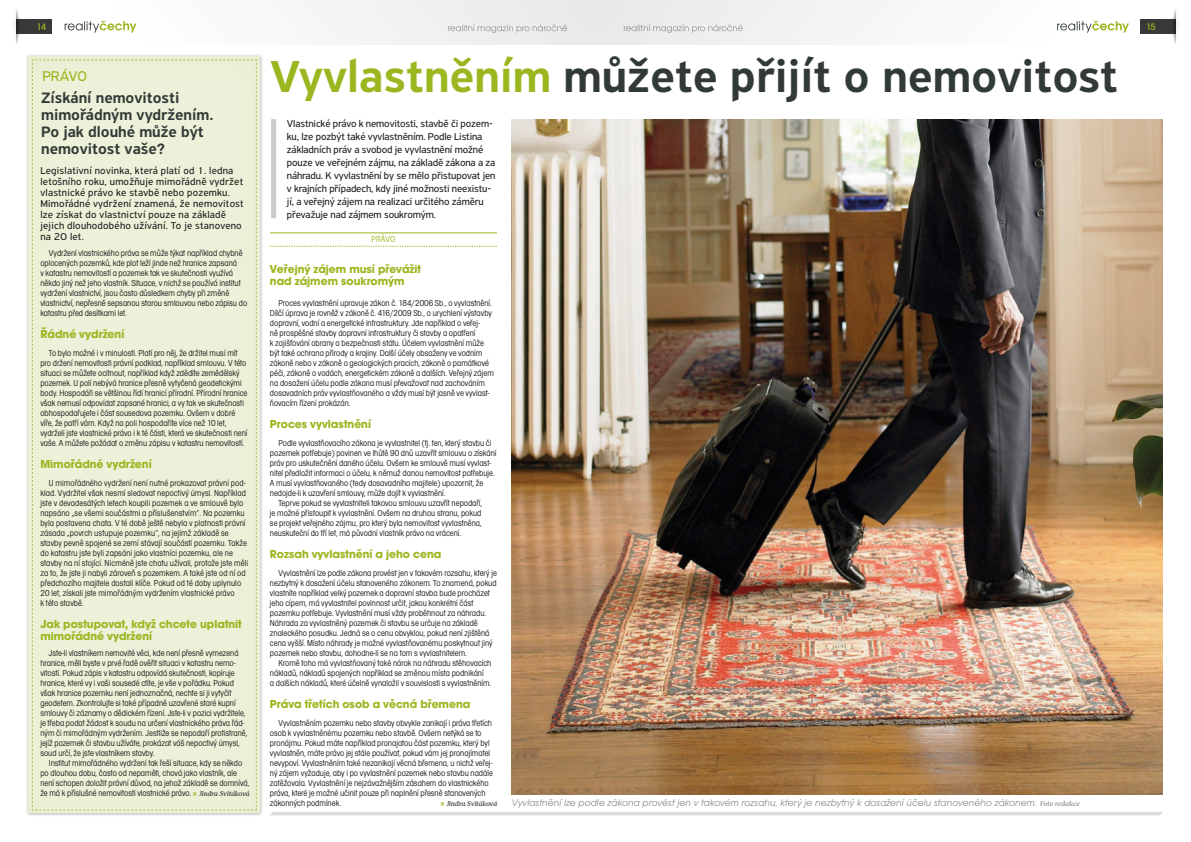
<style>
.page{position:relative;width:1191px;height:842px;background:#fff}
.page>*{position:absolute;margin:0;border:0;box-sizing:border-box;transform-origin:0 0}
.t1{font:500 47.6px "PF Highway Sans Pro";color:#323a37}
.t2{font:500 16px/17px "PF Highway Sans Pro";color:#323a37}
.t3{font:15px "PF Highway Sans Pro";color:#9ab720}
.t4{font:700 12px/12px "Avant Gar Got Itc TOT";color:#9ab720}
.t5{font:10.5px/13px "PF Highway Sans Pro";letter-spacing:-.01em;color:#1d1d1b}
.t6{font:10.5px/11px "PF Highway Sans Pro";letter-spacing:.02em;color:#1d1d1b}
.t7{font:10px "Avant Gar Got Itc TOT Boo Obl";letter-spacing:.01em;color:#8a8a89}
.t8{font:9.6px "Avant Gar Got Itc TOT Med Con";color:#9ab720;scale:1.08 1}
.t9{font:9px/10px "Avant Gar Got Itc TOT Boo Con";color:#1d1d1b}
.t10{font:9px "Avant Gar Got Itc TOT Boo Con";letter-spacing:.015em;color:#9ab720}
.t11{font:italic 500 7px "Glosa Text";letter-spacing:-.01em;color:#323a37}
.s1{font-family:"Vista Sans Bold CE";font-size:8px;color:#9ab720}
.s2{font-family:"Glosa Text";font-weight:500;font-style:italic;font-size:7px;color:#323a37}
.s3{color:#9ab720}
.s4{font-family:"Vista Sans Bold CE";font-weight:400;font-style:normal;font-size:8px;color:#9ab720}
.s5{font-family:"Glosa Text";font-weight:500;font-style:italic;font-size:7px}
</style>
<div class="page">
<div style="left:110px;top:0;width:485px;height:44px;background:#f4f4f5"></div>
<div style="left:595px;top:0;width:485px;height:44px;background:#f4f4f5"></div>
<img style="left:26px;top:20px;width:26px;height:14px">
<img style="left:1141px;top:20px;width:25px;height:14px">
<img style="left:16px;top:9px;width:10px;height:36px">
<img style="left:1166px;top:9px;width:10px;height:36px">
<img style="left:14px;top:10px;width:3px;height:31px">
<img style="left:1175px;top:10px;width:3px;height:31px">
<svg style="left:448px;top:24px;width:119px;height:9px"></svg>
<svg style="left:624px;top:24px;width:118px;height:9px"></svg>
<svg style="left:65px;top:21px;width:71px;height:12px"></svg>
<svg style="left:1057px;top:21px;width:72px;height:12px"></svg>
<svg style="left:270px;top:812px;width:893px;height:4px"></svg>
<img style="left:512px;top:119px;width:650px;height:675px">
<div style="left:25px;top:53px;width:238px;height:763px;background:#1d1d1b;opacity:.35"></div>
<div style="left:28px;top:55px;width:234px;height:759px;background:#9ab720;opacity:.05"></div>
<div style="left:32px;top:59px;width:225px;height:751px;background:#edf1d9"></div>
<div style="left:271px;top:119px;width:5px;height:99px;background:#c9cdcc"></div>
<hr style="left:270px;top:232px;width:227px;height:1px;background:#9ab720">
<svg style="left:270px;top:246px;width:227px;height:1px"></svg>
<p class="t8" style="left:37px;top:21px;width:10px">14</p>
<p class="t8" style="left:1146px;top:21px;width:11px">15</p>
<h3 class="t3" style="left:42px;top:67px;width:46px">PRÁVO</h3>
<h2 class="t2" style="left:41px;top:90px;width:174px">Získání nemovitosti mimořádným vydržením.<br>Po jak dlouhé může být nemovitost vaše?</h2>
<p class="t6" style="left:40px;top:165px;width:205px">Legislativní novinka, která platí od 1. ledna letošního roku, umožňuje mimořádně vydržet vlastnické právo ke stavbě nebo pozemku.<br>Mimořádné vydržení znamená, že nemovitost lze získat do vlastnictví pouze na základě jejich dlouhodobého užívání. To je stanoveno na 20 let.</p>
<p class="t9" style="left:40px;top:248px;width:208px;text-indent:9px">Vydržení vlastnického práva se může týkat například chybně oplocených pozemků, kde plot leží jinde než hranice zapsaná<br>v katastru nemovitostí a pozemek tak ve skutečnosti využívá někdo jiný než jeho vlastník. Situace, v nichž se používá institut vydržení vlastnictví, jsou často důsledkem chyby při změně vlastnictví, nepřesně sepsanou starou smlouvou nebo zápisu do katastru před desítkami let.</p>
<h3 class="t4" style="left:40px;top:328px;width:85px">Řádné vydržení</h3>
<p class="t9" style="left:40px;top:348px;width:209px;text-indent:9px">To bylo možné i v minulosti. Platí pro něj, že držitel musí mít pro držení nemovitosti právní podklad, například smlouvu. V této situaci se můžete ocitnout, například když zdědíte zemědělský pozemek. U polí nebývá hranice přesně vytyčená geodetickými body. Hospodáři se většinou řídí hranicí přírodní. Přírodní hranice však nemusí odpovídat zapsané hranici, a vy tak ve skutečnosti obhospodařujete i část sousedova pozemku. Ovšem v dobré víře, že patří vám. Když na poli hospodaříte více než 10 let, vydrželi jste vlastnické právo i k té části, která ve skutečnosti není vaše. A můžete požádat o změnu zápisu v katastru nemovitostí.</p>
<h3 class="t4" style="left:40px;top:458px;width:113px">Mimořádné vydržení</h3>
<p class="t9" style="left:40px;top:478px;width:209px;text-indent:9px">U mimořádného vydržení není nutné prokazovat právní pod&shy;klad. Vydržitel však nesmí sledovat nepoctivý úmysl. Například jste v devadesátých letech koupili pozemek a ve smlouvě bylo napsáno „se všemi součástmi a příslušenstvím“. Na pozemku byla postavena chata. V té době ještě nebyla v platnosti právní zásada „povrch ustupuje pozemku“, na jejímž základě se stavby pevně spojené se zemí stávají součástí pozemku. Takže do katastru jste byli zapsáni jako vlastníci pozemku, ale ne stavby na ní stojící. Nicméně jste chatu užívali, protože jste měli za to, že jste ji nabyli zároveň s pozemkem. A také jste od ní od předchozího majitele dostali klíče. Pokud od té doby uplynulo 20 let, získali jste mimořádným vydržením vlastnické právo<br>k této stavbě.</p>
<h3 class="t4" style="left:40px;top:618px;width:203px">Jak postupovat, když chcete uplatnit mimořádné vydržení</h3>
<p class="t9" style="left:40px;top:648px;width:208px;text-indent:9px">Jste-li vlastníkem nemovité věci, kde není přesně vymezená hranice, měli byste v prvé řadě ověřit situaci v katastru nemo&shy;vitostí. Pokud zápis v katastru odpovídá skutečnosti, kopíruje hranice, které vy i vaši sousedé ctíte, je vše v pořádku. Pokud však hranice pozemku není jednoznačná, nechte si ji vytyčit geodetem. Zkontrolujte si také případně uzavřené staré kupní smlouvy či záznamy o dědickém řízení. Jste-li v pozici vydržitele, je třeba podat žádost k soudu na určení vlastnického práva řád&shy;ným či mimořádným vydržením. Jestliže se nepodaří protistraně, jejíž pozemek či stavbu užíváte, prokázat váš nepoctivý úmysl, soud určí, že jste vlastníkem stavby.</p>
<p class="t9" style="left:40px;top:758px;width:211px;text-indent:9px">Institut mimořádného vydržení tak řeší situace, kdy se někdo po dlouhou dobu, často od nepaměti, chová jako vlastník, ale není schopen doložit právní důvod, na jehož základě se domnívá, že má k příslušné nemovitosti vlastnické právo. <span class="s1">»</span> <span class="s2">Jindra Svitáková</span></p>
<h1 class="t1" style="left:270px;top:49px;width:849px"><span class="s3">Vyvlastněním</span> můžete přijít o nemovitost</h1>
<p class="t5" style="left:287px;top:117px;width:210px">Vlastnické právo k nemovitosti, stavbě či pozem&shy;ku, lze pozbýt také vyvlastněním. Podle Listina základních práv a svobod je vyvlastnění možné pouze ve veřejném zájmu, na základě zákona a za náhradu. K vyvlastnění by se mělo přistupovat jen v krajních případech, kdy jiné možnosti neexistu&shy;jí, a veřejný zájem na realizaci určitého záměru převažuje nad zájmem soukromým.</p>
<p class="t10" style="left:371px;top:234px;width:25px">PRÁVO</p>
<h3 class="t4" style="left:270px;top:263px;width:153px">Veřejný zájem musí převážit nad zájmem soukromým</h3>
<p class="t9" style="left:270px;top:298px;width:225px;text-indent:9px">Proces vyvlastnění upravuje zákon č. 184/2006 Sb., o vyvlastnění.<br>Dílčí úprava je rovněž v zákoně č. 416/2009 Sb., o urychlení výstavby dopravní, vodní a energetické infrastruktury. Jde například o veřej-<br>ně prospěšné stavby dopravní infrastruktury či stavby a opatření<br>k zajišťování obrany a bezpečnosti státu. Účelem vyvlastnění může být také ochrana přírody a krajiny. Další účely obsaženy ve vodním zákoně nebo v zákoně o geologických pracích, zákoně o památkové péči, zákoně o vodách, energetickém zákoně a dalších. Veřejný zájem na dosažení účelu podle zákona musí převažovat nad zachováním dosavadních práv vyvlastňovaného a vždy musí být jasně ve vyvlast&shy;ňovacím řízení prokázán.</p>
<h3 class="t4" style="left:270px;top:418px;width:103px">Proces vyvlastnění</h3>
<p class="t9" style="left:278px;top:438px;width:214px">Podle vyvlastňovacího zákona je vyvlastnitel (tj. ten, který stavbu či</p>
<p class="t9" style="left:270px;top:448px;width:228px">pozemek potřebuje) povinen ve lhůtě 90 dnů uzavřít smlouvu o získání</p>
<p class="t9" style="left:270px;top:458px;width:223px">práv pro uskutečnění daného účelu. Ovšem ke smlouvě musí vyvlast-</p>
<p class="t9" style="left:270px;top:468px;width:226px">nitel předložit informaci o účelu, k němuž danou nemovitost potřebuje.</p>
<p class="t9" style="left:270px;top:478px;width:215px">A musí vyvlastňovaného (tedy dosavadního majitele) upozornit, že</p>
<p class="t9" style="left:270px;top:488px;width:177px">nedojde-li k uzavření smlouvy, může dojít k vyvlastnění.</p>
<p class="t9" style="left:278px;top:498px;width:205px">Teprve pokud se vyvlastniteli takovou smlouvu uzavřít nepodaří,</p>
<p class="t9" style="left:270px;top:508px;width:213px">je možné přistoupit k vyvlastnění. Ovšem na druhou stranu, pokud</p>
<p class="t9" style="left:270px;top:518px;width:213px">se projekt veřejného zájmu, pro který byla nemovitost vyvlastněna,</p>
<p class="t9" style="left:270px;top:528px;width:193px">neuskuteční do tří let, má původní vlastník právo na vrácení.</p>
<h3 class="t4" style="left:270px;top:548px;width:173px">Rozsah vyvlastnění a jeho cena</h3>
<p class="t9" style="left:270px;top:568px;width:228px;text-indent:9px">Vyvlastnění lze podle zákona provést jen v takovém rozsahu, který je nezbytný k dosažení účelu stanoveného zákonem. To znamená, pokud vlastníte například velký pozemek a dopravní stavba bude procházet jeho cípem, má vyvlastnitel povinnost určit, jakou konkrétní část pozemku potřebuje. Vyvlastnění musí vždy proběhnout za náhradu.<br>Náhrada za vyvlastněný pozemek či stavbu se určuje na základě znaleckého posudku. Jedná se o cenu obvyklou, pokud není zjištěná cena vyšší. Místo náhrady je možné vyvlastňovanému poskytnout jiný pozemek nebo stavbu, dohodne-li se na tom s vyvlastnitelem.</p>
<p class="t9" style="left:270px;top:658px;width:223px;text-indent:9px">Kromě toho má vyvlastňovaný také nárok na náhradu stěhovacích nákladů, nákladů spojených například se změnou místa podnikání<br>a dalších nákladů, které účelně vynaložil v souvislosti s vyvlastněním.</p>
<h3 class="t4" style="left:270px;top:698px;width:202px">Práva třetích osob a věcná břemena</h3>
<p class="t9" style="left:270px;top:718px;width:224px;text-indent:9px">Vyvlastněním pozemku nebo stavby obvykle zanikají i práva třetích osob k vyvlastněnému pozemku nebo stavbě. Ovšem netýká se to pronájmu. Pokud máte například pronajatou část pozemku, který byl vyvlastněn, máte právo jej stále používat, pokud vám jej pronajímatel nevypoví. Vyvlastněním také nezanikají věcná břemena, u nichž veřej&shy;ný zájem vyžaduje, aby i po vyvlastnění pozemek nebo stavbu nadále zatěžovala. Vyvlastnění je nejzávažnějším zásahem do vlastnického práva, které je možné učinit pouze při naplnění přesně stanovených zákonných podmínek.</p>
<p class="t11" style="left:440px;top:799px;width:58px"><span class="s4">»</span> Jindra Svitáková</p>
<p class="t7" style="left:512px;top:797px;width:569px">Vyvlastnění lze podle zákona provést jen v takovém rozsahu, který je nezbytný k dosažení účelu stanoveného zákonem. <span class="s5">Foto redakce</span></p>
</div>
